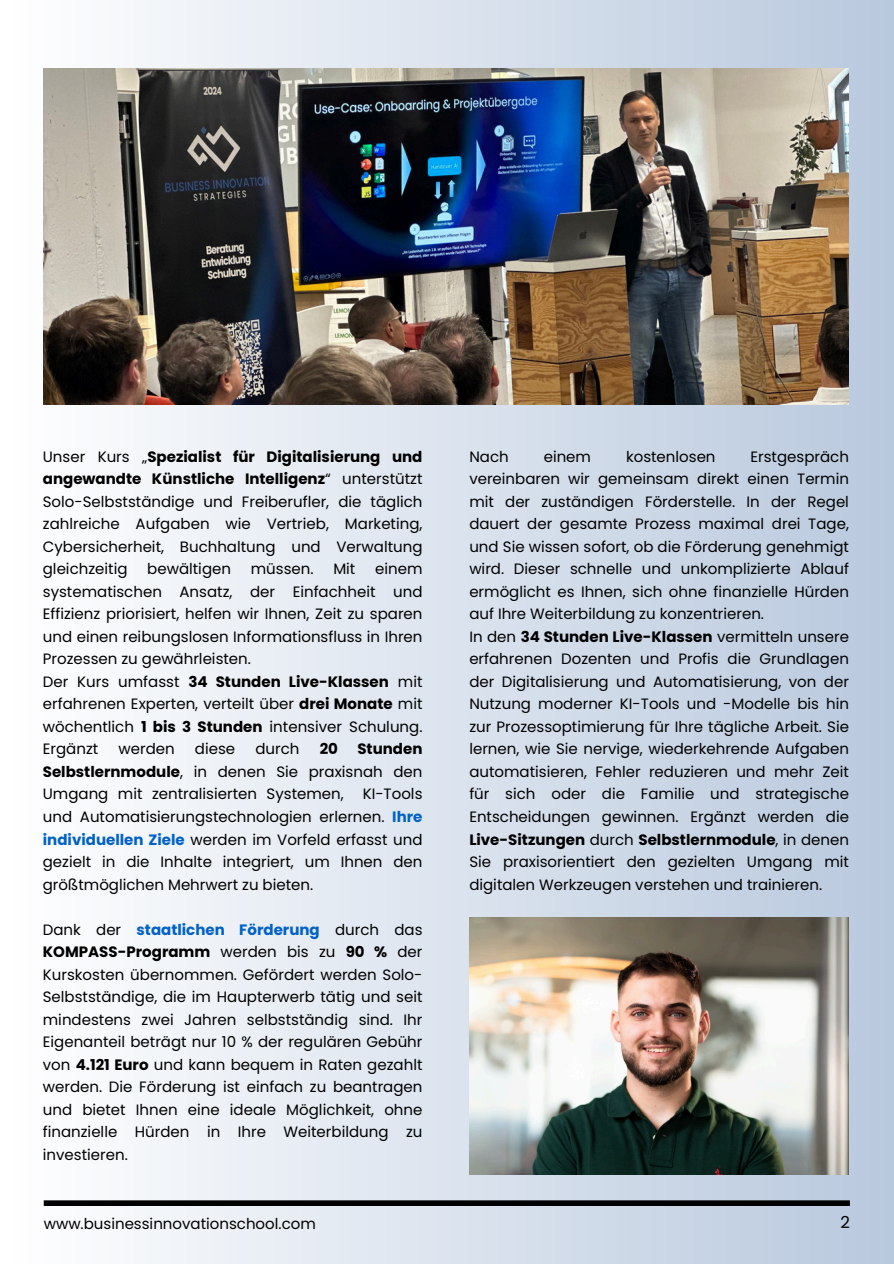
<style>
.page{position:relative;width:894px;height:1264px;background:#fff}
.page>*{position:absolute;margin:0;border:0;box-sizing:border-box;transform-origin:0 0}
.t1{font:16.5px "Poppins";color:#000}
.t2{font:15px/22.5px "Poppins";color:#000;text-align:justify}
.t3{font:700 15px "Poppins";color:#000}
.s1{font-weight:700}
.s2{font-weight:700;color:#0061c8}
</style>
<div class="page">
<div style="left:0;top:0;width:893px;height:1263px;background:linear-gradient(to right,#fff,#b8c7dc)"></div>
<div style="left:44px;top:1200px;width:805px;height:5px;background:#000"></div>
<img style="left:44px;top:68px;width:804px;height:336px">
<img style="left:469px;top:917px;width:379px;height:256px">
<h1 class="t2" style="left:43px;top:445px;width:381px">Unser Kurs „<span class="s1">Spezialist für Digitalisierung und angewandte Künstliche Intelligenz</span>“ unterstützt Solo-Selbstständige und Freiberufler, die täglich zahlreiche Aufgaben wie Vertrieb, Marketing, Cybersicherheit, Buchhaltung und Verwaltung gleichzeitig</h1>
<h1 class="t2" style="left:43px;top:558px;width:381px;text-align:left;text-indent:332px">einem systematischen Ansatz, der Einfachheit und Effizienz priorisiert, helfen wir Ihnen, Zeit zu sparen und einen reibungslosen Informationsfluss in Ihren Prozessen zu gewährleisten.<br>Der Kurs umfasst <span class="s1">34 Stunden Live-Klassen</span> mit erfahrenen Experten, verteilt über <span class="s1">drei Monate</span> mit wöchentlich <span class="s1">1 bis 3 Stunden</span> intensiver Schulung.<br>Ergänzt</h1>
<h1 class="t2" style="left:147px;top:558px;width:85px">bewältigen</h1>
<h1 class="t2" style="left:251px;top:558px;width:64px">müssen.</h1>
<h1 class="t2" style="left:333px;top:558px;width:24px">Mit</h1>
<h1 class="t2" style="left:118px;top:738px;width:58px">werden</h1>
<h1 class="t2" style="left:195px;top:738px;width:42px">diese</h1>
<h1 class="t2" style="left:255px;top:738px;width:46px">durch</h1>
<h1 class="t3" style="left:319px;top:738px;width:20px">20</h1>
<h1 class="t2" style="left:43px;top:738px;width:381px;text-indent:314px"><span class="s1">Stunden Selbstlernmodule</span>, in denen Sie praxisnah den Umgang mit zentralisierten Systemen,</h1>
<h1 class="t2" style="left:43px;top:783px;width:381px;text-indent:320px">KI-Tools und Automatisierungstechnologien erlernen. <span class="s2">Ihre individuellen Ziele</span> werden im Vorfeld erfasst und gezielt in die Inhalte integriert, um Ihnen den größtmöglichen Mehrwert zu bieten.</h1>
<p class="t2" style="left:43px;top:918px;width:381px">Dank der <span class="s2">staatlichen Förderung</span> durch das <span class="s1">KOMPASS-Programm</span> werden bis zu <span class="s1">90 %</span> der Kurskosten übernommen. Gefördert werden Solo-Selbstständige, die im Haupterwerb tätig und seit mindestens zwei Jahren selbstständig sind. Ihr Eigenanteil beträgt nur 10 % der regulären Gebühr von <span class="s1">4.121 Euro</span> und kann bequem in Raten gezahlt werden. Die Förderung ist einfach zu beantragen und bietet Ihnen eine ideale Möglichkeit, ohne finanzielle Hürden in Ihre Weiterbildung zu investieren.</p>
<p class="t2" style="left:469px;top:445px;width:41px">Nach</p>
<p class="t2" style="left:543px;top:445px;width:49px">einem</p>
<p class="t2" style="left:625px;top:445px;width:91px">kostenlosen</p>
<p class="t2" style="left:469px;top:445px;width:381px;text-align:left;text-indent:281px">Erstgespräch vereinbaren wir gemeinsam direkt einen Termin mit der zuständigen Förderstelle. In der Regel dauert der gesamte Prozess maximal drei Tage, und Sie wissen sofort, ob die Förderung genehmigt wird. Dieser schnelle und unkomplizierte Ablauf ermöglicht es Ihnen, sich ohne finanzielle Hürden auf Ihre Weiterbildung zu konzentrieren.<br>In den <span class="s1">34 Stunden Live-Klassen</span> vermitteln unsere erfahrenen Dozenten und Profis die Grundlagen der Digitalisierung und Automatisierung, von der Nutzung moderner KI-Tools und -Modelle bis hin zur Prozessoptimierung für Ihre tägliche Arbeit. Sie lernen, wie Sie nervige, wiederkehrende Aufgaben automatisieren, Fehler reduzieren und mehr Zeit für sich oder die Familie und strategische Entscheidungen gewinnen. Ergänzt werden die <span class="s1">Live-Sitzungen</span> durch <span class="s1">Selbstlernmodule</span>, in denen Sie praxisorientiert den gezielten Umgang mit digitalen Werkzeugen verstehen und trainieren.</p>
<h1 class="t2" style="left:44px;top:1212px;width:273px">www.businessinnovationschool.com</h1>
<h1 class="t1" style="left:840px;top:1210px;width:11px">2</h1>
</div>
